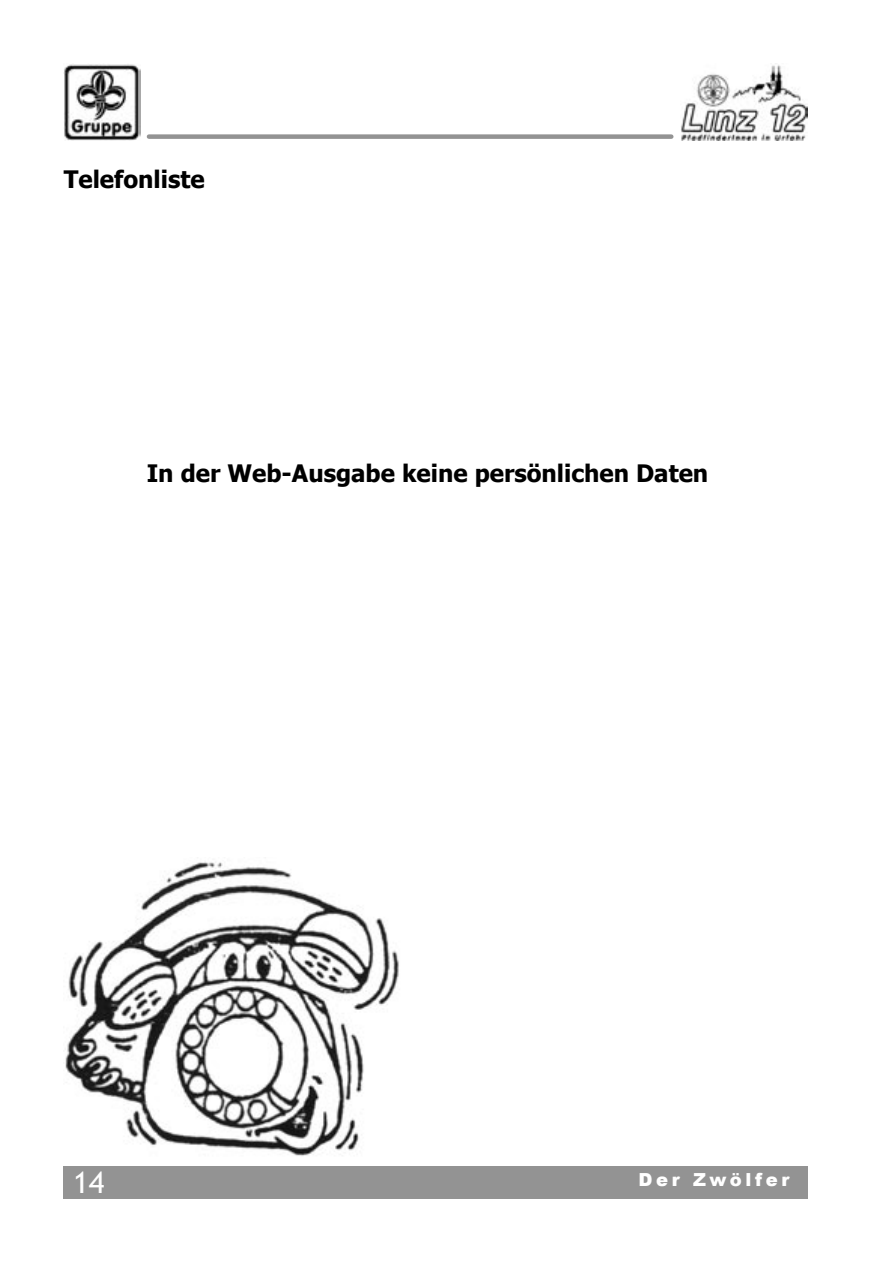
<style>
.page{position:relative;width:893px;height:1263px;background:#fff}
.page>*{position:absolute;margin:0;border:0;box-sizing:border-box;transform-origin:0 0}
.t1{font:30px "Trebuchet MS";color:#fff}
.Headline{font:700 24px "Tahoma";color:#000}
.t2{font:900 18px "Arial";letter-spacing:.205em;color:#fff}
</style>
<div class="page">
<div style="left:64px;top:1166px;width:744px;height:33px;background:#939393"></div>
<div style="left:149px;top:134px;width:522px;height:5px;background:#939393"></div>
<img style="left:681px;top:65px;width:127px;height:75px">
<img style="left:64px;top:64px;width:76px;height:76px">
<img style="left:65px;top:861px;width:334px;height:295px">
<p class="Headline" style="left:64px;top:163px;width:142px">Telefonliste</p>
<p class="Headline" style="left:147px;top:456px;width:563px">In der Web-Ausgabe keine persönlichen Daten</p>
<p class="t1" style="left:73px;top:1164px;width:33px">14</p>
<p class="t2" style="left:639px;top:1166px;width:153px">Der Zwölfer</p>
</div>
